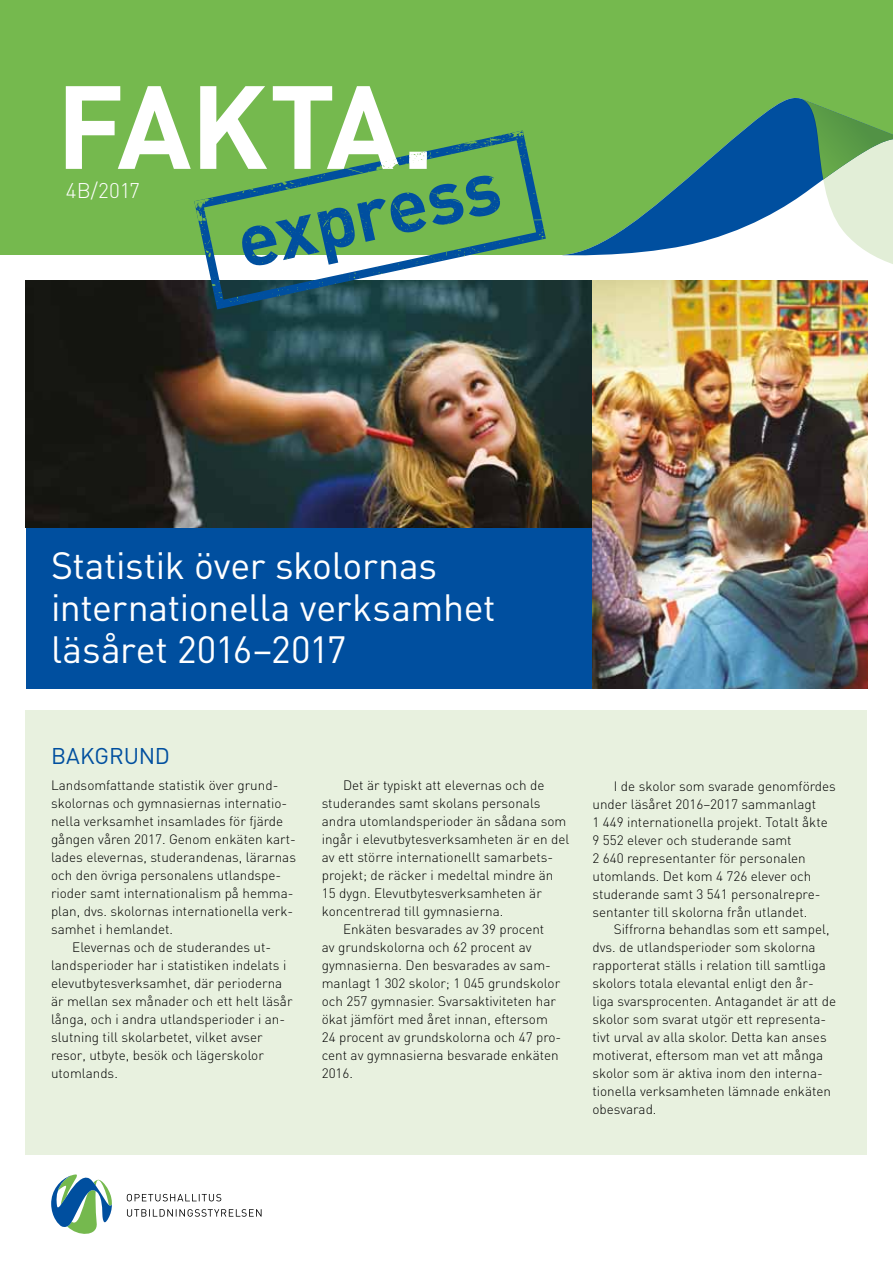
<style>
.page{position:relative;width:893px;height:1263px;background:#fff}
.page>*{position:absolute;margin:0;border:0;box-sizing:border-box;transform-origin:0 0}
.t1{font:37.5px/42px "DIN";letter-spacing:-.01em;color:#fff}
.t2{font:22.5px "DIN";color:#004f9f}
.t3{font:300 21px "DIN";letter-spacing:-.01em;color:#fff}
.t4{font:300 13.5px/18px "DIN";color:#000}
</style>
<div class="page">
<svg style="left:127px;top:1209px;width:135px;height:8px"></svg>
<svg style="left:127px;top:1194px;width:94px;height:7px"></svg>
<svg style="left:51px;top:1174px;width:61px;height:60px"></svg>
<div style="left:26px;top:710px;width:841px;height:444px;background:#e8f1df"></div>
<div style="left:26px;top:527px;width:566px;height:162px;background:#004f9f"></div>
<img style="left:26px;top:281px;width:566px;height:246px">
<img style="left:592px;top:281px;width:275px;height:408px">
<div style="left:0;top:0;width:893px;height:255px;background:#75b94e"></div>
<svg style="left:562px;top:98px;width:239px;height:158px"></svg>
<svg style="left:801px;top:98px;width:92px;height:166px"></svg>
<svg style="left:194px;top:130px;width:352px;height:179px"></svg>
<svg style="left:66px;top:86px;width:436px;height:181px"></svg>
<h3 class="t3" style="left:66px;top:177px;width:76px">4B/2017</h3>
<h1 class="t1" style="left:51px;top:544px;width:446px">Statistik över skolornas internationella verksamhet läsåret 2016–2017</h1>
<h2 class="t2" style="left:51px;top:741px;width:31px">BAKGRUND</h2>
<p class="t4" style="left:51px;top:776px;width:229px">Landsomfattande statistik över grund-</p>
<p class="t4" style="left:51px;top:794px;width:238px">skolornas och gymnasiernas internatio-</p>
<p class="t4" style="left:51px;top:812px;width:234px">nella verksamhet insamlades för fjärde</p>
<p class="t4" style="left:51px;top:830px;width:246px">gången våren 2017. Genom enkäten kart-</p>
<p class="t4" style="left:51px;top:848px;width:247px">lades elevernas, studerandenas, lärarnas</p>
<p class="t4" style="left:51px;top:866px;width:232px">och den övriga personalens utlandspe-</p>
<p class="t4" style="left:51px;top:884px;width:244px">rioder samt internationalism på hemma-</p>
<p class="t4" style="left:51px;top:902px;width:244px">plan, dvs. skolornas internationella verk-</p>
<p class="t4" style="left:51px;top:920px;width:124px">samhet i hemlandet.</p>
<p class="t4" style="left:72px;top:938px;width:201px">Elevernas och de studerandes ut-</p>
<p class="t4" style="left:51px;top:956px;width:237px">landsperioder har i statistiken indelats i</p>
<p class="t4" style="left:51px;top:974px;width:233px">elevutbytesverksamhet, där perioderna</p>
<p class="t4" style="left:51px;top:992px;width:243px">är mellan sex månader och ett helt läsår</p>
<p class="t4" style="left:51px;top:1010px;width:236px">långa, och i andra utlandsperioder i an-</p>
<p class="t4" style="left:51px;top:1028px;width:213px">slutning till skolarbetet, vilket avser</p>
<p class="t4" style="left:51px;top:1046px;width:214px">resor, utbyte, besök och lägerskolor</p>
<p class="t4" style="left:51px;top:1064px;width:68px">utomlands.</p>
<p class="t4" style="left:343px;top:776px;width:203px">Det är typiskt att elevernas och de</p>
<p class="t4" style="left:322px;top:794px;width:220px">studerandes samt skolans personals</p>
<p class="t4" style="left:322px;top:812px;width:246px">andra utomlandsperioder än sådana som</p>
<p class="t4" style="left:322px;top:830px;width:249px">ingår i elevutbytesverksamheten är en del</p>
<p class="t4" style="left:322px;top:848px;width:233px">av ett större internationellt samarbets-</p>
<p class="t4" style="left:322px;top:866px;width:233px">projekt; de räcker i medeltal mindre än</p>
<p class="t4" style="left:322px;top:884px;width:222px">15 dygn. Elevutbytesverksamheten är</p>
<p class="t4" style="left:322px;top:902px;width:183px">koncentrerad till gymnasierna.</p>
<p class="t4" style="left:343px;top:920px;width:203px">Enkäten besvarades av 39 procent</p>
<p class="t4" style="left:322px;top:938px;width:211px">av grundskolorna och 62 procent av</p>
<p class="t4" style="left:322px;top:956px;width:231px">gymnasierna. Den besvarades av sam-</p>
<p class="t4" style="left:322px;top:974px;width:240px">manlagt 1 302 skolor; 1 045 grundskolor</p>
<p class="t4" style="left:322px;top:992px;width:236px">och 257 gymnasier. Svarsaktiviteten har</p>
<p class="t4" style="left:322px;top:1010px;width:228px">ökat jämfört med året innan, eftersom</p>
<p class="t4" style="left:322px;top:1028px;width:241px">24 procent av grundskolorna och 47 pro-</p>
<p class="t4" style="left:322px;top:1046px;width:238px">cent av gymnasierna besvarade enkäten</p>
<p class="t4" style="left:322px;top:1064px;width:33px">2016.</p>
<p class="t4" style="left:592px;top:776px;width:245px;text-indent:21px">I de skolor som svarade genomfördes under läsåret 2016–2017 sammanlagt<br>1 449 internationella projekt. Totalt åkte 9 552 elever och studerande samt<br>2 640 representanter för personalen utomlands. Det kom 4 726 elever och studerande samt 3 541 personalrepre&shy;sentanter till skolorna från utlandet.</p>
<p class="t4" style="left:592px;top:920px;width:245px;text-indent:21px">Siffrorna behandlas som ett sampel, dvs. de utlandsperioder som skolorna rapporterat ställs i relation till samtliga skolors totala elevantal enligt den år&shy;liga svarsprocenten. Antagandet är att de skolor som svarat utgör ett representa&shy;tivt urval av alla skolor. Detta kan anses motiverat, eftersom man vet att många skolor som är aktiva inom den interna&shy;tionella verksamheten lämnade enkäten obesvarad.</p>
</div>
